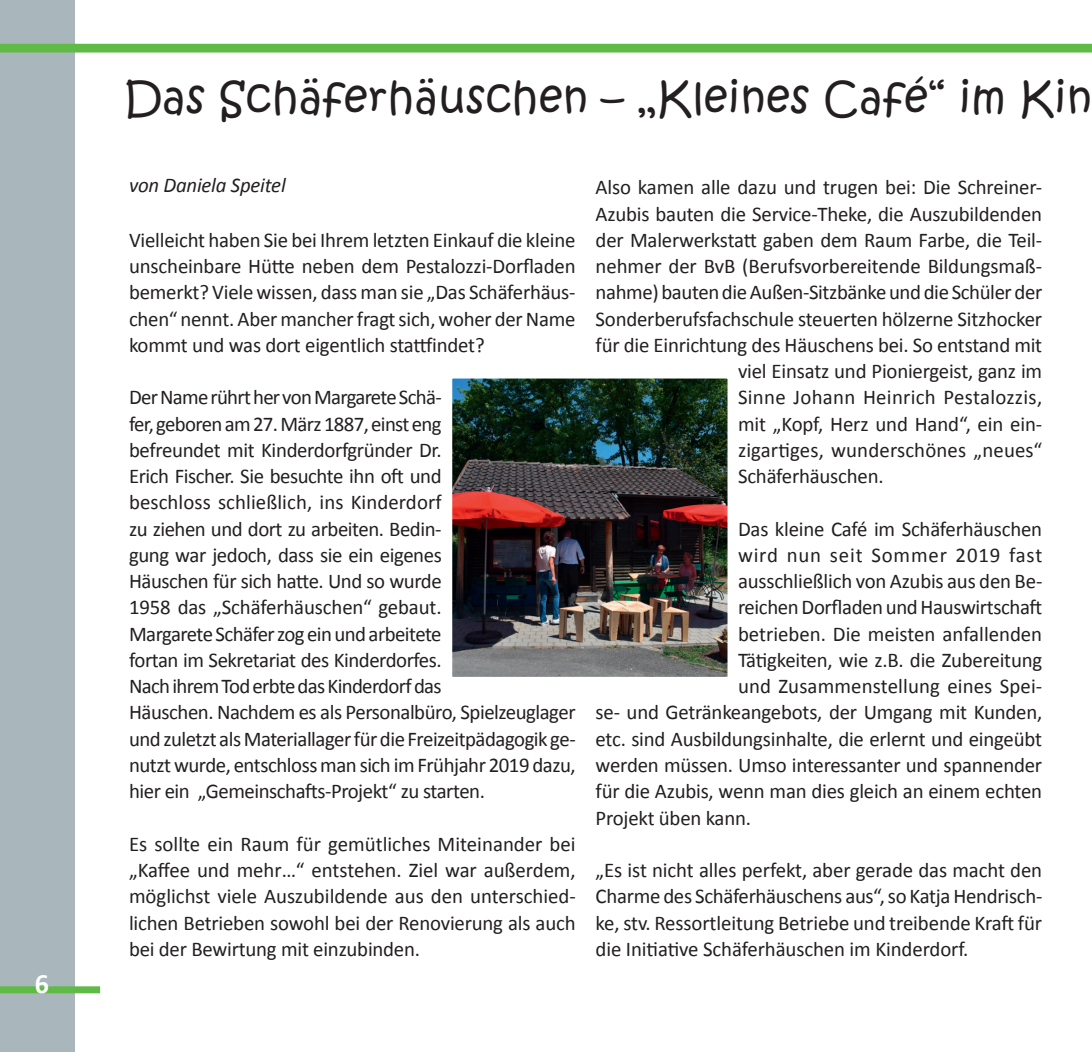
<style>
.page{position:relative;width:1092px;height:1052px;background:#fff}
.page>*{position:absolute;margin:0;border:0;box-sizing:border-box;transform-origin:0 0}
.t1{font:42px "Kristen ITC";letter-spacing:.015em;color:#231f20}
.t2{font:700 28px "Calibri";color:#fff}
.t3{font:21px/26.2px "Calibri";letter-spacing:-.01em;color:#231f20;text-align:justify}
.t4{font:21px "Calibri";letter-spacing:.015em;color:#231f20}
.t5{font:21px "Calibri";letter-spacing:.04em;color:#231f20}
.t6{font:italic 21px "Calibri";letter-spacing:-.01em;color:#231f20}
</style>
<div class="page">
<div style="left:0;top:0;width:74px;height:1052px;background:#a9b6bb"></div>
<svg style="left:0;top:44px;width:1091px;height:9px;background:#67be4f"></svg>
<svg style="left:0;top:986px;width:100px;height:7px"></svg>
<img style="left:452px;top:379px;width:275px;height:297px">
<h2 class="t2" style="left:35px;top:965px;width:16px">6</h2>
<h1 class="t1" style="left:124px;top:69px;width:969px">Das Schäferhäuschen – „Kleines Café“ im Kin</h1>
<p class="t6" style="left:129px;top:171px;width:158px">von Daniela Speitel</p>
<p class="t3" style="left:129px;top:227px;width:448px">Vielleicht haben Sie bei Ihrem letzten Einkauf die kleine unscheinbare Hütte neben dem Pestalozzi-Dorfladen bemerkt? Viele wissen, dass man sie „Das Schäferhäus&shy;chen“ nennt. Aber mancher fragt sich, woher der Name kommt und was dort eigentlich stattfindet?</p>
<p class="t3" style="left:129px;top:384px;width:448px;text-align:left">Der Name rührt her von Margarete Schä-<br>fer, geboren am 27. März 1887, einst eng<br>befreundet mit Kinderdorfgründer Dr.<br>Erich Fischer. Sie besuchte ihn oft und<br>beschloss schließlich, ins Kinderdorf<br>zu ziehen und dort zu arbeiten. Bedin-<br>gung war jedoch, dass sie ein eigenes<br>Häuschen für sich hatte. Und so wurde<br>1958 das „Schäferhäuschen“ gebaut.<br>Margarete Schäfer zog ein und arbeitete<br>fortan im Sekretariat des Kinderdorfes.<br>Nach ihrem Tod erbte das Kinderdorf das<br>Häuschen. Nachdem es als Personalbüro, Spielzeuglager und zuletzt als Materiallager für die Freizeitpädagogik ge&shy;nutzt wurde, entschloss man sich im Frühjahr 2019 dazu, hier ein „Gemeinschafts-Projekt“ zu starten.</p>
<p class="t3" style="left:129px;top:830px;width:448px">Es sollte ein Raum für gemütliches Miteinander bei „Kaffee und mehr…“ entstehen. Ziel war außerdem, möglichst viele Auszubildende aus den unterschied&shy;lichen Betrieben sowohl bei der Renovierung als auch bei der Bewirtung mit einzubinden.</p>
<p class="t3" style="left:595px;top:174px;width:448px">Also kamen alle dazu und trugen bei: Die Schreiner-</p>
<p class="t3" style="left:595px;top:200px;width:448px">Azubis bauten die Service-Theke, die Auszubildenden</p>
<p class="t3" style="left:595px;top:227px;width:448px">der Malerwerkstatt gaben dem Raum Farbe, die Teil-</p>
<p class="t3" style="left:595px;top:253px;width:448px">nehmer der BvB (Berufsvorbereitende Bildungsmaß-</p>
<p class="t3" style="left:595px;top:279px;width:448px">nahme) bauten die Außen-Sitzbänke und die Schüler der</p>
<p class="t3" style="left:595px;top:305px;width:448px">Sonderberufsfachschule steuerten hölzerne Sitzhocker</p>
<p class="t3" style="left:595px;top:332px;width:448px">für die Einrichtung des Häuschens bei. So entstand mit</p>
<p class="t3" style="left:738px;top:358px;width:305px">viel Einsatz und Pioniergeist, ganz im</p>
<p class="t4" style="left:738px;top:384px;width:306px">Sinne Johann Heinrich Pestalozzis,</p>
<p class="t3" style="left:738px;top:410px;width:306px">mit „Kopf, Herz und Hand“, ein ein-</p>
<p class="t3" style="left:738px;top:437px;width:306px">zigartiges, wunderschönes „neues“</p>
<p class="t3" style="left:738px;top:463px;width:147px">Schäferhäuschen.</p>
<p class="t3" style="left:738px;top:515px;width:306px">Das kleine Café im Schäferhäuschen</p>
<p class="t5" style="left:738px;top:542px;width:306px">wird nun seit Sommer 2019 fast</p>
<p class="t3" style="left:738px;top:568px;width:306px">ausschließlich von Azubis aus den Be-</p>
<p class="t3" style="left:738px;top:594px;width:306px">reichen Dorfladen und Hauswirtschaft</p>
<p class="t3" style="left:738px;top:620px;width:306px">betrieben. Die meisten anfallenden</p>
<p class="t3" style="left:738px;top:647px;width:306px">Tätigkeiten, wie z.B. die Zubereitung</p>
<p class="t3" style="left:738px;top:673px;width:306px">und Zusammenstellung eines Spei-</p>
<p class="t3" style="left:595px;top:699px;width:448px">se- und Getränkeangebots, der Umgang mit Kunden,</p>
<p class="t3" style="left:595px;top:725px;width:448px">etc. sind Ausbildungsinhalte, die erlernt und eingeübt</p>
<p class="t3" style="left:595px;top:752px;width:448px">werden müssen. Umso interessanter und spannender</p>
<p class="t3" style="left:595px;top:778px;width:448px">für die Azubis, wenn man dies gleich an einem echten</p>
<p class="t3" style="left:595px;top:804px;width:157px">Projekt üben kann.</p>
<p class="t3" style="left:595px;top:857px;width:448px">„Es ist nicht alles perfekt, aber gerade das macht den Charme des Schäferhäuschens aus“, so Katja Hendrisch&shy;ke, stv. Ressortleitung Betriebe und treibende Kraft für die Initiative Schäferhäuschen im Kinderdorf.</p>
</div>
